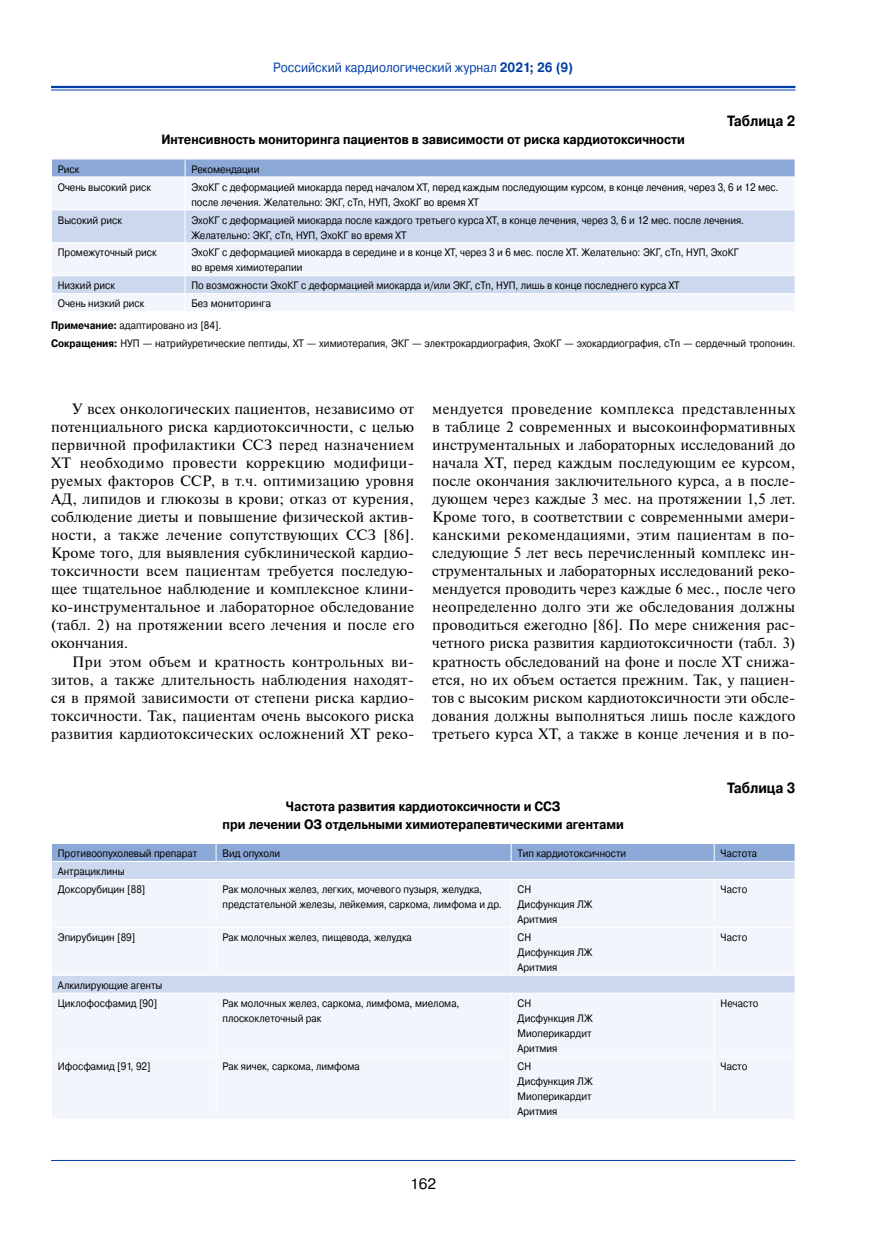
<style>
.page{position:relative;width:872px;height:1234px;background:#fff}
.page>*{position:absolute;margin:0;border:0;box-sizing:border-box;transform-origin:0 0}
.t1{font:15px/18px "Newton";letter-spacing:.01em;color:#000;text-align:justify}
.t2{font:15px "Pragmatica";color:#000}
.t3{font:700 14.85px "Pragmatica";letter-spacing:-.005em;color:#000;scale:.89 1}
.t4{font:700 13.5px/18px "Pragmatica";color:#000;text-align:center;scale:.89 1}
.t5{font:13.5px "Pragmatica";color:#003da6;scale:.89 1}
.t6{font:10.8px/15px "Pragmatica";color:#000;scale:.89 1}
.s1{font-weight:700}
</style>
<div class="page">
<svg style="left:51px;top:88px;width:744px;height:2px"></svg>
<hr style="left:51px;top:86px;width:744px;height:2px;background:#003da6">
<hr style="left:51px;top:90px;width:744px;height:1px;background:#003da6">
<hr style="left:51px;top:1159px;width:744px;height:1px;background:#003da6">
<div style="left:52px;top:178px;width:742px;height:133px;background:#f2f5fb"></div>
<svg style="left:52px;top:210px;width:742px;height:83px;fill:#ccd8ed"></svg>
<div style="left:51px;top:159px;width:744px;height:17px;background:#8ca8d7"></div>
<hr style="left:185px;top:177px;width:1px;height:32px;background:#fff">
<hr style="left:51px;top:209px;width:134px;height:1px;background:#fff">
<hr style="left:185px;top:209px;width:610px;height:1px;background:#fff">
<hr style="left:185px;top:210px;width:1px;height:32px;background:#fff">
<hr style="left:51px;top:242px;width:134px;height:1px;background:#fff">
<hr style="left:185px;top:242px;width:610px;height:1px;background:#fff">
<hr style="left:185px;top:243px;width:1px;height:32px;background:#fff">
<hr style="left:51px;top:275px;width:134px;height:1px;background:#fff">
<hr style="left:185px;top:275px;width:610px;height:1px;background:#fff">
<hr style="left:51px;top:293px;width:134px;height:1px;background:#fff">
<hr style="left:185px;top:293px;width:610px;height:1px;background:#fff">
<svg style="left:185px;top:276px;width:1px;height:35px"></svg>
<svg style="left:794px;top:276px;width:1px;height:17px"></svg>
<svg style="left:52px;top:880px;width:742px;height:238px;fill:#f2f5fb"></svg>
<svg style="left:52px;top:844px;width:743px;height:34px;background:#adc1e2"></svg>
<hr style="left:216px;top:879px;width:1px;height:47px;background:#fff">
<hr style="left:511px;top:879px;width:1px;height:47px;background:#fff">
<hr style="left:714px;top:879px;width:1px;height:47px;background:#fff">
<hr style="left:51px;top:926px;width:165px;height:1px;background:#fff">
<hr style="left:216px;top:926px;width:295px;height:1px;background:#fff">
<hr style="left:216px;top:927px;width:1px;height:47px;background:#fff">
<hr style="left:511px;top:926px;width:203px;height:1px;background:#fff">
<hr style="left:511px;top:927px;width:1px;height:47px;background:#fff">
<hr style="left:714px;top:926px;width:81px;height:1px;background:#fff">
<hr style="left:714px;top:927px;width:1px;height:47px;background:#fff">
<hr style="left:51px;top:974px;width:165px;height:1px;background:#fff">
<hr style="left:216px;top:974px;width:295px;height:1px;background:#fff">
<hr style="left:511px;top:974px;width:203px;height:1px;background:#fff">
<hr style="left:714px;top:974px;width:81px;height:1px;background:#fff">
<svg style="left:794px;top:976px;width:1px;height:16px"></svg>
<hr style="left:51px;top:992px;width:165px;height:1px;background:#fff">
<hr style="left:216px;top:992px;width:295px;height:1px;background:#fff">
<hr style="left:216px;top:993px;width:1px;height:62px;background:#fff">
<hr style="left:511px;top:992px;width:203px;height:1px;background:#fff">
<hr style="left:511px;top:993px;width:1px;height:62px;background:#fff">
<hr style="left:714px;top:992px;width:81px;height:1px;background:#fff">
<hr style="left:714px;top:993px;width:1px;height:62px;background:#fff">
<hr style="left:51px;top:1055px;width:165px;height:1px;background:#fff">
<hr style="left:216px;top:1055px;width:295px;height:1px;background:#fff">
<hr style="left:216px;top:1056px;width:1px;height:62px;background:#fff">
<hr style="left:511px;top:1055px;width:203px;height:1px;background:#fff">
<hr style="left:511px;top:1056px;width:1px;height:62px;background:#fff">
<hr style="left:714px;top:1055px;width:81px;height:1px;background:#fff">
<hr style="left:714px;top:1056px;width:1px;height:62px;background:#fff">
<p class="t5" style="left:273px;top:57px;width:338px">Российский кардиологический журнал <span class="s1">2021; 26 (9)</span></p>
<p class="t4" style="left:161px;top:131px;width:590px">Интенсивность мониторинга пациентов в зависимости от риска кардиотоксичности</p>
<p class="t3" style="left:727px;top:112px;width:78px">Таблица 2</p>
<p class="t6" style="left:58px;top:161px;width:26px">Риск</p>
<p class="t6" style="left:191px;top:161px;width:78px">Рекомендации</p>
<p class="t6" style="left:58px;top:179px;width:106px">Очень высокий риск</p>
<p class="t6" style="left:191px;top:179px;width:661px">ЭхоКГ с деформацией миокарда перед началом ХТ, перед каждым последующим курсом, в конце лечения, через 3, 6 и 12 мес. после лечения. Желательно: ЭКГ, cTn, НУП, ЭхоКГ во время ХТ</p>
<p class="t6" style="left:58px;top:212px;width:74px">Высокий риск</p>
<p class="t6" style="left:191px;top:212px;width:622px">ЭхоКГ с деформацией миокарда после каждого третьего курса ХТ, в конце лечения, через 3, 6 и 12 мес. после лечения.<br>Желательно: ЭКГ, cTn, НУП, ЭхоКГ во время ХТ</p>
<p class="t6" style="left:58px;top:245px;width:113px">Промежуточный риск</p>
<p class="t6" style="left:191px;top:245px;width:617px">ЭхоКГ с деформацией миокарда в середине и в конце ХТ, через 3 и 6 мес. после ХТ. Желательно: ЭКГ, cTn, НУП, ЭхоКГ во время химиотерапии</p>
<p class="t6" style="left:58px;top:278px;width:66px">Низкий риск</p>
<p class="t6" style="left:191px;top:278px;width:550px">По возможности ЭхоКГ с деформацией миокарда и/или ЭКГ, cTn, НУП, лишь в конце последнего курса ХТ</p>
<p class="t6" style="left:58px;top:295px;width:99px">Очень низкий риск</p>
<p class="t6" style="left:51px;top:292px;width:249px;line-height:22.2px;text-indent:140px">Без мониторинга<br><span class="s1">Примечание:</span> адаптировано из [84].</p>
<p class="t6" style="left:51px;top:335px;width:838px"><span class="s1">Сокращения:</span> НУП — натрийуретические пептиды, ХТ — химиотерапия, ЭКГ — электрокардиография, ЭхоКГ — эхокардиография, cTn — сердечный тропонин.</p>
<p class="t1" style="left:51px;top:400px;width:365px;text-align:left;text-indent:21px">У всех онкологических пациентов, независимо от потенциального риска кардиотоксичности, с целью первичной профилактики ССЗ перед назначением ХТ необходимо провести коррекцию модифици&shy;руемых факторов ССР, в т.ч. оптимизацию уровня АД, липидов и глюкозы в крови; отказ от курения, соблюдение диеты и повышение физической актив&shy;ности, а также лечение сопутствующих ССЗ [86].<br>Кроме того, для выявления субклинической кардио&shy;токсичности всем пациентам требуется последую&shy;щее тщательное наблюдение и комплексное клини&shy;ко-инструментальное и лабораторное обследование (табл. 2) на протяжении всего лечения и после его окончания.</p>
<p class="t1" style="left:51px;top:652px;width:365px;text-indent:21px">При этом объем и кратность контрольных ви&shy;зитов, а также длительность наблюдения находят&shy;ся в прямой зависимости от степени риска кардио&shy;токсичности. Так, пациентам очень высокого риска развития кардиотоксических осложнений ХТ реко-</p>
<p class="t1" style="left:432px;top:400px;width:365px">мендуется проведение комплекса представленных в таблице 2 современных и высокоинформативных инструментальных и лабораторных исследований до начала ХТ, перед каждым последующим ее курсом, после окончания заключительного курса, а в после&shy;дующем через каждые 3 мес. на протяжении 1,5 лет.<br>Кроме того, в соответствии с современными амери&shy;канскими рекомендациями, этим пациентам в по&shy;следующие 5 лет весь перечисленный комплекс ин&shy;струментальных и лабораторных исследований реко&shy;мендуется проводить через каждые 6 мес., после чего неопределенно долго эти же обследования должны проводиться ежегодно [86]. По мере снижения рас&shy;четного риска развития кардиотоксичности (табл. 3) кратность обследований на фоне и после ХТ снижа&shy;ется, но их объем остается прежним. Так, у пациен&shy;тов с высоким риском кардиотоксичности эти обсле&shy;дования должны выполняться лишь после каждого третьего курса ХТ, а также в конце лечения и в по-</p>
<p class="t3" style="left:727px;top:778px;width:78px">Таблица 3</p>
<p class="t4" style="left:223px;top:797px;width:452px">Частота развития кардиотоксичности и ССЗ<br>при лечении ОЗ отдельными химиотерапевтическими агентами</p>
<p class="t6" style="left:58px;top:845px;width:158px">Противоопухолевый препарат</p>
<p class="t6" style="left:222px;top:845px;width:66px">Вид опухоли</p>
<p class="t6" style="left:517px;top:845px;width:124px">Тип кардиотоксичности</p>
<p class="t6" style="left:720px;top:845px;width:42px">Частота</p>
<p class="t6" style="left:58px;top:861px;width:100px;line-height:17.9px">Антрациклины<br>Доксорубицин [88]</p>
<p class="t6" style="left:222px;top:881px;width:315px">Рак молочных желез, легких, мочевого пузыря, желудка, предстательной железы, лейкемия, саркома, лимфома и др.</p>
<p class="t6" style="left:517px;top:881px;width:86px">СН<br>Дисфункция ЛЖ<br>Аритмия</p>
<p class="t6" style="left:720px;top:881px;width:32px">Часто</p>
<p class="t6" style="left:58px;top:929px;width:89px">Эпирубицин [89]</p>
<p class="t6" style="left:222px;top:929px;width:214px">Рак молочных желез, пищевода, желудка</p>
<p class="t6" style="left:517px;top:929px;width:86px">СН<br>Дисфункция ЛЖ<br>Аритмия</p>
<p class="t6" style="left:720px;top:929px;width:32px">Часто</p>
<p class="t6" style="left:58px;top:975px;width:119px;line-height:17.9px">Алкилирующие агенты<br>Циклофосфамид [90]</p>
<p class="t6" style="left:222px;top:994px;width:268px">Рак молочных желез, саркома, лимфома, миелома, плоскоклеточный рак</p>
<p class="t6" style="left:517px;top:994px;width:86px">СН<br>Дисфункция ЛЖ<br>Миоперикардит<br>Аритмия</p>
<p class="t6" style="left:720px;top:994px;width:44px">Нечасто</p>
<p class="t6" style="left:58px;top:1057px;width:106px">Ифосфамид [91, 92]</p>
<p class="t6" style="left:222px;top:1057px;width:156px">Рак яичек, саркома, лимфома</p>
<p class="t6" style="left:517px;top:1057px;width:86px">СН<br>Дисфункция ЛЖ<br>Миоперикардит<br>Аритмия</p>
<p class="t6" style="left:720px;top:1057px;width:32px">Часто</p>
<p class="t2" style="left:410px;top:1172px;width:28px">162</p>
</div>
